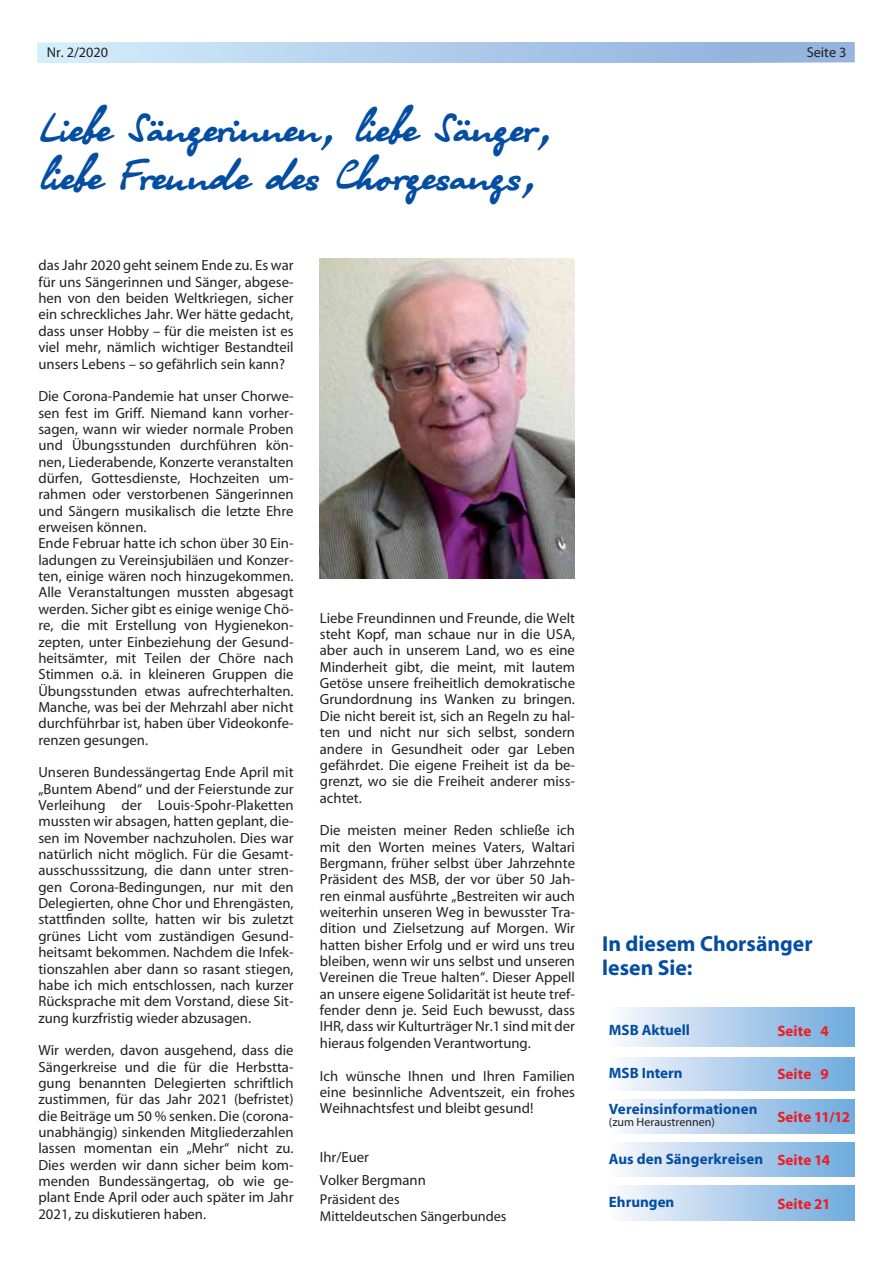
<style>
.page{position:relative;width:893px;height:1263px;background:#fff}
.page>*{position:absolute;margin:0;border:0;box-sizing:border-box;transform-origin:0 0}
.t1{font:48px/48px "Olga CTT";color:#034ea2}
.t2{font:700 21.75px/24px "Myriad";color:#034ea2}
.t3{font:700 15px "Myriad";letter-spacing:.005em;color:#034ea2}
.t4{font:700 15px "Myriad";letter-spacing:.005em;color:#ed1c24}
.t5{font:14.7px/16.4px "Myriad";color:#231f20;text-align:justify}
.t6{font:14.25px/16.4px "Myriad";color:#231f20}
.t7{font:12px "Myriad";color:#231f20}
</style>
<div class="page">
<div style="left:598px;top:1008px;width:257px;height:212px;background:linear-gradient(to right,#fffdff,#71abde)"></div>
<svg style="left:37px;top:42px;width:818px;height:20px;background:#b0cceb"></svg>
<div style="left:598px;top:1134px;width:258px;height:7px;background:#fff"></div>
<div style="left:598px;top:1177px;width:258px;height:8px;background:#fff"></div>
<div style="left:598px;top:1048px;width:258px;height:7px;background:#fff"></div>
<div style="left:598px;top:1091px;width:258px;height:7px;background:#fff"></div>
<div style="left:598px;top:1049px;width:258px;height:7px;background:#fff"></div>
<img style="left:320px;top:258px;width:254px;height:320px">
<svg style="left:151px;top:121px;width:12px;height:5px"></svg>
<svg style="left:457px;top:120px;width:13px;height:5px"></svg>
<p class="t6" style="left:47px;top:45px;width:63px">Nr. 2/2020</p>
<p class="t6" style="left:807px;top:45px;width:41px">Seite 3</p>
<h1 class="t1" style="left:40px;top:109px;width:515px">Liebe Sangerinnen, liebe Sanger, liebe Freunde des Chorgesangs,</h1>
<p class="t5" style="left:38px;top:258px;width:257px">das Jahr 2020 geht seinem Ende zu. Es war für uns Sängerinnen und Sänger, abgese&shy;hen von den beiden Weltkriegen, sicher ein schreckliches Jahr. Wer hätte gedacht, dass unser Hobby – für die meisten ist es viel mehr, nämlich wichtiger Bestandteil unsers Lebens – so gefährlich sein kann?</p>
<p class="t5" style="left:38px;top:389px;width:257px;text-align:left">Die Corona-Pandemie hat unser Chorwe&shy;sen fest im Griff. Niemand kann vorher&shy;sagen, wann wir wieder normale Proben und Übungsstunden durchführen kön&shy;nen, Liederabende, Konzerte veranstalten dürfen, Gottesdienste, Hochzeiten um&shy;rahmen oder verstorbenen Sängerinnen und Sängern musikalisch die letzte Ehre erweisen können.<br>Ende Februar hatte ich schon über 30 Ein&shy;ladungen zu Vereinsjubiläen und Konzer&shy;ten, einige wären noch hinzugekommen.<br>Alle Veranstaltungen mussten abgesagt werden. Sicher gibt es einige wenige Chö&shy;re, die mit Erstellung von Hygienekon&shy;zepten, unter Einbeziehung der Gesund&shy;heitsämter, mit Teilen der Chöre nach Stimmen o.ä. in kleineren Gruppen die Übungsstunden etwas aufrechterhalten.<br>Manche, was bei der Mehrzahl aber nicht durchführbar ist, haben über Videokonfe&shy;renzen gesungen.</p>
<p class="t5" style="left:38px;top:765px;width:257px">Unseren Bundessängertag Ende April mit „Buntem Abend“ und der Feierstunde zur Verleihung der Louis-Spohr-Plaketten mussten wir absagen, hatten geplant, die&shy;sen im November nachzuholen. Dies war natürlich nicht möglich. Für die Gesamt&shy;ausschusssitzung, die dann unter stren&shy;gen Corona-Bedingungen, nur mit den Delegierten, ohne Chor und Ehrengästen, stattfinden sollte, hatten wir bis zuletzt grünes Licht vom zuständigen Gesund&shy;heitsamt bekommen. Nachdem die Infek&shy;tionszahlen aber dann so rasant stiegen, habe ich mich entschlossen, nach kurzer Rücksprache mit dem Vorstand, diese Sit&shy;zung kurzfristig wieder abzusagen.</p>
<p class="t5" style="left:38px;top:1043px;width:257px">Wir werden, davon ausgehend, dass die Sängerkreise und die für die Herbstta&shy;gung benannten Delegierten schriftlich zustimmen, für das Jahr 2021 (befristet) die Beiträge um 50 % senken. Die (corona&shy;unabhängig) sinkenden Mitgliederzahlen lassen momentan ein „Mehr“ nicht zu.<br>Dies werden wir dann sicher beim kom&shy;menden Bundessängertag, ob wie ge&shy;plant Ende April oder auch später im Jahr 2021, zu diskutieren haben.</p>
<p class="t5" style="left:320px;top:611px;width:257px">Liebe Freundinnen und Freunde, die Welt steht Kopf, man schaue nur in die USA, aber auch in unserem Land, wo es eine Minderheit gibt, die meint, mit lautem Getöse unsere freiheitlich demokratische Grundordnung ins Wanken zu bringen.<br>Die nicht bereit ist, sich an Regeln zu hal&shy;ten und nicht nur sich selbst, sondern andere in Gesundheit oder gar Leben gefährdet. Die eigene Freiheit ist da be&shy;grenzt, wo sie die Freiheit anderer miss&shy;achtet.</p>
<p class="t5" style="left:320px;top:823px;width:257px">Die meisten meiner Reden schließe ich mit den Worten meines Vaters, Waltari Bergmann, früher selbst über Jahrzehnte Präsident des MSB, der vor über 50 Jah&shy;ren einmal ausführte „Bestreiten wir auch weiterhin unseren Weg in bewusster Tra&shy;dition und Zielsetzung auf Morgen. Wir hatten bisher Erfolg und er wird uns treu bleiben, wenn wir uns selbst und unseren Vereinen die Treue halten“. Dieser Appell an unsere eigene Solidarität ist heute tref&shy;fender denn je. Seid Euch bewusst, dass IHR, dass wir Kulturträger Nr.1 sind mit der hieraus folgenden Verantwortung.</p>
<p class="t5" style="left:320px;top:1068px;width:257px">Ich wünsche Ihnen und Ihren Familien eine besinnliche Adventszeit, ein frohes Weihnachtsfest und bleibt gesund!</p>
<p class="t5" style="left:320px;top:1147px;width:107px;line-height:22.5px">Ihr/Euer<br>Volker Bergmann</p>
<p class="t6" style="left:320px;top:1192px;width:188px">Präsident des<br>Mitteldeutschen Sängerbundes</p>
<h2 class="t2" style="left:602px;top:933px;width:212px">In diesem Chorsänger lesen Sie:</h2>
<p class="t3" style="left:609px;top:1024px;width:83px">MSB Aktuell</p>
<p class="t3" style="left:609px;top:1068px;width:75px">MSB Intern</p>
<p class="t3" style="left:609px;top:1104px;width:150px">Vereinsinformationen</p>
<p class="t7" style="left:609px;top:1118px;width:107px">(zum Heraustrennen)</p>
<p class="t3" style="left:609px;top:1153px;width:156px">Aus den Sängerkreisen</p>
<p class="t3" style="left:609px;top:1196px;width:67px">Ehrungen</p>
<p class="t4" style="left:777px;top:1025px;width:53px">Seite 4</p>
<p class="t4" style="left:777px;top:1068px;width:53px">Seite 9</p>
<p class="t4" style="left:777px;top:1111px;width:74px">Seite 11/12</p>
<p class="t4" style="left:777px;top:1155px;width:54px">Seite 14</p>
<p class="t4" style="left:777px;top:1198px;width:55px">Seite 21</p>
</div>
